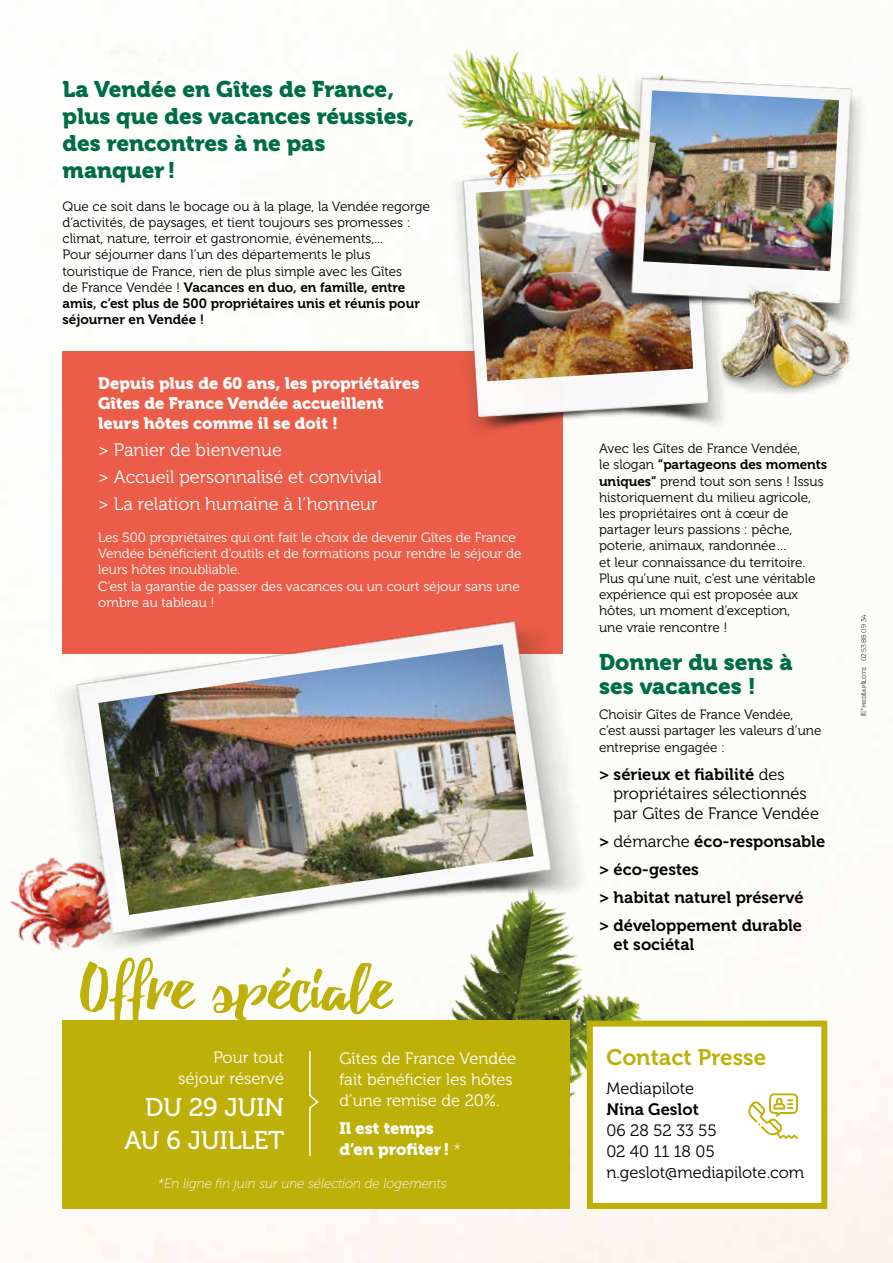
<style>
.page{position:relative;width:893px;height:1263px;background:#fff}
.page>*{position:absolute;margin:0;border:0;box-sizing:border-box;transform-origin:0 0}
.t1{font:68.85px "Beacon";color:#bdb008;scale:1.2 1}
.t2{font:25.5px/32.5px "Museo 500";color:#fff;text-align:right}
.t3{font:22.5px/27px "Museo 900";color:#006d47}
.t4{font:22.5px "Museo 700";color:#bdb008}
.t5{font:18px/27px "Museo 300";color:#fff}
.t6{font:16.5px/28px "Museo 700";color:#000}
.t7{font:16.5px/19.8px "Museo 900";color:#fff}
.t8{font:16.5px/21px "Museo 300";color:#000}
.t9{font:16.5px/21px "Museo 300";color:#fff;text-align:right}
.t10{font:13.5px/16.2px "Museo 300";color:#000}
.t11{font:13.5px/16.2px "Museo 300";color:#fff}
.t12{font:13.5px/16.2px "Museo 700";color:#000}
.t13{font:italic 13.5px "Museo 100";color:#fff}
.t14{font:300 6.75px "Montserrat";color:#000}
.s1{font-family:"Museo 300"}
.s2{font-family:"Museo 100"}
.s3{font-family:"Museo 700"}
</style>
<div class="page">
<img style="left:24px;top:49px;width:869px;height:1214px">
<img style="left:9px;top:818px;width:168px;height:180px">
<img style="left:432px;top:882px;width:216px;height:251px">
<div style="left:587px;top:1021px;width:240px;height:188px;background:#fff;border:6px solid #bdb008"></div>
<div style="left:63px;top:1021px;width:507px;height:188px;background:#bdb008"></div>
<div style="left:63px;top:351px;width:500px;height:302px;background:#eb5d48"></div>
<img style="left:425px;top:227px;width:325px;height:233px">
<img style="left:476px;top:227px;width:217px;height:154px">
<img style="left:424px;top:49px;width:278px;height:178px">
<img style="left:595px;top:62px;width:293px;height:280px">
<img style="left:643px;top:90px;width:196px;height:181px">
<img style="left:622px;top:139px;width:34px;height:71px">
<img style="left:716px;top:276px;width:143px;height:124px">
<svg style="left:748px;top:1093px;width:50px;height:46px"></svg>
<svg style="left:309px;top:1050px;width:10px;height:106px"></svg>
<svg style="left:861px;top:667px;width:5px;height:49px"></svg>
<img style="left:32px;top:597px;width:573px;height:379px">
<img style="left:98px;top:644px;width:436px;height:271px">
<h3 class="t3" style="left:63px;top:76px;width:353px">La Vendée en Gîtes de France, plus que des vacances réussies, des rencontres à ne pas manquer !</h3>
<p class="t10" style="left:63px;top:198px;width:369px">Que ce soit dans le bocage ou à la plage, la Vendée regorge d’activités, de paysages, et tient toujours ses promesses : climat, nature, terroir et gastronomie, événements,...<br>Pour séjourner dans l’un des départements le plus touristique de France, rien de plus simple avec les Gîtes</p>
<p class="t12" style="left:63px;top:279px;width:359px"><span class="s1">de France Vendée !</span> Vacances en duo, en famille, entre amis, c’est plus de 500 propriétaires unis et réunis pour séjourner en Vendée !</p>
<p class="t7" style="left:98px;top:373px;width:323px">Depuis plus de 60 ans, les propriétaires<br>Gîtes de France Vendée accueillent leurs hôtes comme il se doit !</p>
<h3 class="t5" style="left:98px;top:436px;width:285px">&gt; Panier de bienvenue<br>&gt; Accueil personnalisé et convivial &gt; La relation humaine à l’honneur</h3>
<p class="t11" style="left:98px;top:529px;width:425px">Les 500 propriétaires qui ont fait le choix de devenir Gîtes de France Vendée bénéficient d’outils et de formations pour rendre le séjour de leurs hôtes inoubliable.<br>C’est la garantie de passer des vacances ou un court séjour sans une ombre au tableau !</p>
<h1 class="t1" style="left:80px;top:945px;width:261px">Offre spéciale</h1>
<p class="t9" style="left:178px;top:1047px;width:107px">Pour tout séjour réservé</p>
<h2 class="t2" style="left:124px;top:1091px;width:162px">DU 29 JUIN<br>AU 6 JUILLET</h2>
<p class="t9" style="left:340px;top:1048px;width:178px;text-align:left">Gîtes de France Vendée fait bénéficier les hôtes d’une remise de 20%.</p>
<p class="t7" style="left:340px;top:1118px;width:123px;line-height:21px">Il est temps d’en profiter ! <span class="s2">*</span></p>
<p class="t13" style="left:158px;top:1176px;width:290px">*En ligne fin juin sur une sélection de logements</p>
<p class="t10" style="left:599px;top:441px;width:203px">Avec les Gîtes de France Vendée,</p>
<p class="t12" style="left:599px;top:457px;width:230px"><span class="s1">le slogan</span> “partageons des moments</p>
<p class="t10" style="left:599px;top:473px;width:226px"><span class="s3">uniques”</span> prend tout son sens ! Issus historiquement du milieu agricole, les propriétaires ont à cœur de partager leurs passions : pêche, poterie, animaux, randonnée…<br>et leur connaissance du territoire.<br>Plus qu’une nuit, c’est une véritable expérience qui est proposée aux hôtes, un moment d’exception,<br>une vraie rencontre !</p>
<h3 class="t3" style="left:599px;top:650px;width:195px;line-height:24px">Donner du sens à ses vacances !</h3>
<p class="t10" style="left:599px;top:707px;width:224px">Choisir Gîtes de France Vendée, c’est aussi partager les valeurs d’une entreprise engagée :</p>
<p class="t6" style="left:599px;top:760px;width:187px">&gt; sérieux et fiabilité <span class="s1">des</span></p>
<p class="t8" style="left:614px;top:784px;width:207px;line-height:19.5px">propriétaires sélectionnés par Gîtes de France Vendée</p>
<p class="t6" style="left:599px;top:827px;width:228px">&gt; <span class="s1">démarche</span> éco-responsable &gt; éco-gestes<br>&gt; habitat naturel préservé<br>&gt; développement durable</p>
<p class="t6" style="left:614px;top:930px;width:82px">et sociétal</p>
<p class="t14" style="left:859px;top:661px;width:49px;rotate:-90deg">02 53 88 09 34</p>
<h3 class="t4" style="left:606px;top:1045px;width:161px">Contact Presse</h3>
<p class="t8" style="left:606px;top:1078px;width:89px">Mediapilote</p>
<p class="t6" style="left:606px;top:1095px;width:94px">Nina Geslot</p>
<p class="t8" style="left:606px;top:1120px;width:199px">06 28 52 33 55<br>02 40 11 18 05 n.geslot@mediapilote.com</p>
</div>
